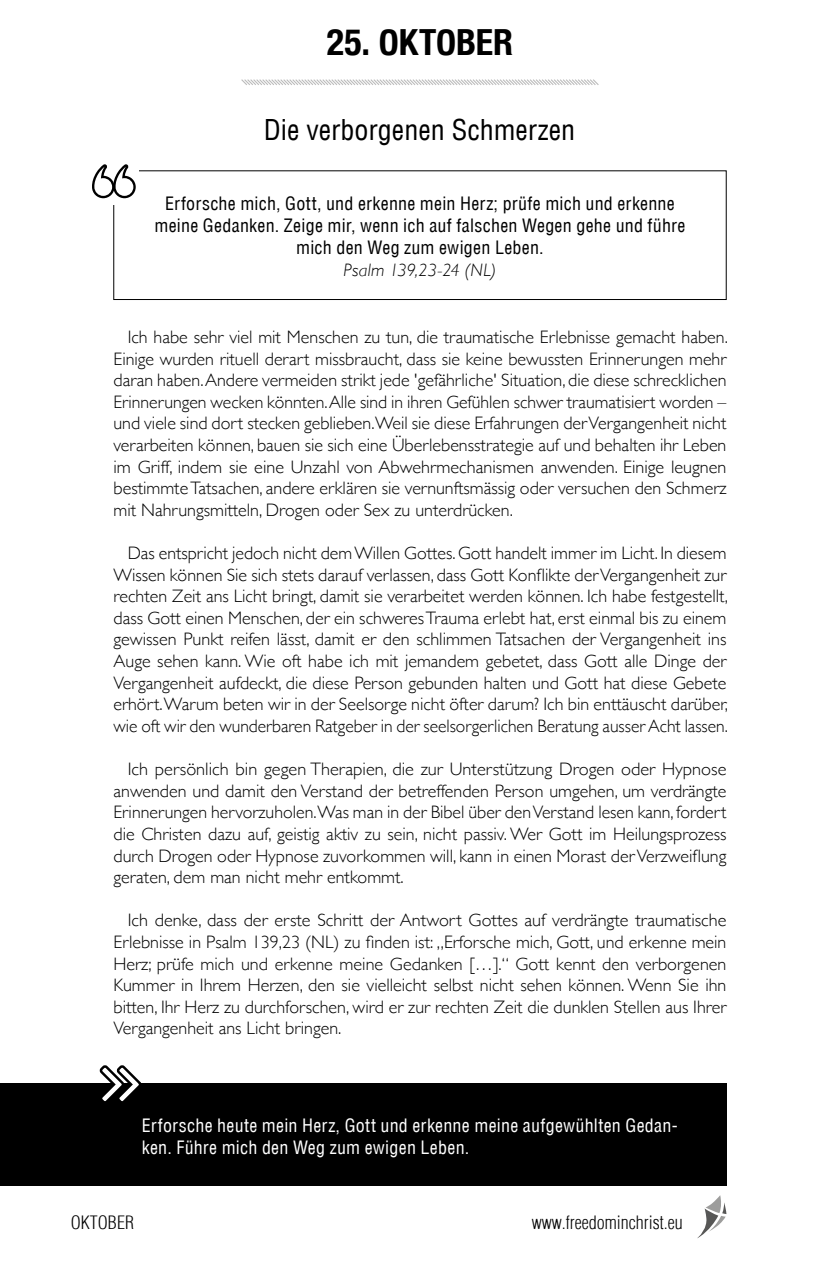
<style>
.page{position:relative;width:840px;height:1276px;background:#fff}
.page>*{position:absolute;margin:0;border:0;box-sizing:border-box;transform-origin:0 0}
.t1{font:700 condensed 36px "Helvetica Neue";color:#000}
.t2{font:condensed 28px "Helvetica";color:#000}
.t3{font:300 18px/21.6px "Gill Sans";color:#000;text-align:justify}
.t4{font:condensed 18px/22px "Helvetica";letter-spacing:.015em;color:#000;text-align:center}
.t5{font:condensed 18px/22px "Helvetica";letter-spacing:.015em;color:#fff}
.t6{font:300 condensed 18px "Helvetica";color:#000}
.t7{font:italic 300 18px "Gill Sans";letter-spacing:.01em;color:#000}
</style>
<div class="page">
<svg style="left:697px;top:1195px;width:29px;height:43px"></svg>
<svg style="left:241px;top:79px;width:358px;height:6px"></svg>
<div style="left:113px;top:171px;width:613px;height:129px;border:1px solid #000"></div>
<div style="left:0;top:1083px;width:726px;height:102px;background:#000"></div>
<svg style="left:99px;top:1065px;width:42px;height:37px"></svg>
<div style="left:91px;top:157px;width:48px;height:48px;background:#fff"></div>
<svg style="left:92px;top:164px;width:44px;height:34px"></svg>
<h1 class="t1" style="left:326px;top:20px;width:188px">25. OKTOBER</h1>
<h2 class="t2" style="left:263px;top:113px;width:313px">Die verborgenen Schmerzen</h2>
<p class="t4" style="left:154px;top:192px;width:532px">Erforsche mich, Gott, und erkenne mein Herz; prüfe mich und erkenne meine Gedanken. Zeige mir, wenn ich auf falschen Wegen gehe und führe mich den Weg zum ewigen Leben.</p>
<p class="t7" style="left:343px;top:260px;width:154px">Psalm 139,23-24 (NL)</p>
<p class="t3" style="left:113px;top:325px;width:615px;text-indent:14px">Ich habe sehr viel mit Menschen zu tun, die traumatische Erlebnisse gemacht haben.<br>Einige wurden rituell derart missbraucht, dass sie keine bewussten Erinnerungen mehr daran haben. Andere vermeiden strikt jede 'gefährliche' Situation, die diese schrecklichen Erinnerungen wecken könnten. Alle sind in ihren Gefühlen schwer traumatisiert worden – und viele sind dort stecken geblieben.Weil sie diese Erfahrungen der Vergangenheit nicht verarbeiten können, bauen sie sich eine Überlebensstrategie auf und behalten ihr Leben im Griff, indem sie eine Unzahl von Abwehrmechanismen anwenden. Einige leugnen bestimmte Tatsachen, andere erklären sie vernunftsmässig oder versuchen den Schmerz mit Nahrungsmitteln, Drogen oder Sex zu unterdrücken.</p>
<p class="t3" style="left:113px;top:541px;width:615px;text-indent:14px">Das entspricht jedoch nicht dem Willen Gottes. Gott handelt immer im Licht. In diesem Wissen können Sie sich stets darauf verlassen, dass Gott Konflikte der Vergangenheit zur rechten Zeit ans Licht bringt, damit sie verarbeitet werden können. Ich habe festgestellt, dass Gott einen Menschen, der ein schweres Trauma erlebt hat, erst einmal bis zu einem gewissen Punkt reifen lässt, damit er den schlimmen Tatsachen der Vergangenheit ins Auge sehen kann. Wie oft habe ich mit jemandem gebetet, dass Gott alle Dinge der Vergangenheit aufdeckt, die diese Person gebunden halten und Gott hat diese Gebete erhört.Warum beten wir in der Seelsorge nicht öfter darum? Ich bin enttäuscht darüber, wie oft wir den wunderbaren Ratgeber in der seelsorgerlichen Beratung ausser Acht lassen.</p>
<p class="t3" style="left:113px;top:757px;width:614px;text-indent:14px">Ich persönlich bin gegen Therapien, die zur Unterstützung Drogen oder Hypnose anwenden und damit den Verstand der betreffenden Person umgehen, um verdrängte Erinnerungen hervorzuholen.Was man in der Bibel über den Verstand lesen kann, fordert die Christen dazu auf, geistig aktiv zu sein, nicht passiv. Wer Gott im Heilungsprozess durch Drogen oder Hypnose zuvorkommen will, kann in einen Morast der Verzweiflung geraten, dem man nicht mehr entkommt.</p>
<p class="t3" style="left:113px;top:909px;width:614px;text-indent:14px">Ich denke, dass der erste Schritt der Antwort Gottes auf verdrängte traumatische Erlebnisse in Psalm 139,23 (NL) zu finden ist: „Erforsche mich, Gott, und erkenne mein Herz; prüfe mich und erkenne meine Gedanken […].“ Gott kennt den verborgenen Kummer in Ihrem Herzen, den sie vielleicht selbst nicht sehen können. Wenn Sie ihn bitten, Ihr Herz zu durchforschen, wird er zur rechten Zeit die dunklen Stellen aus Ihrer Vergangenheit ans Licht bringen.</p>
<p class="t5" style="left:142px;top:1114px;width:537px">Erforsche heute mein Herz, Gott und erkenne meine aufgewühlten Gedan&shy;ken. Führe mich den Weg zum ewigen Leben.</p>
<p class="t6" style="left:71px;top:1211px;width:65px">OKTOBER</p>
<p class="t6" style="left:531px;top:1211px;width:152px">www.freedominchrist.eu</p>
</div>
